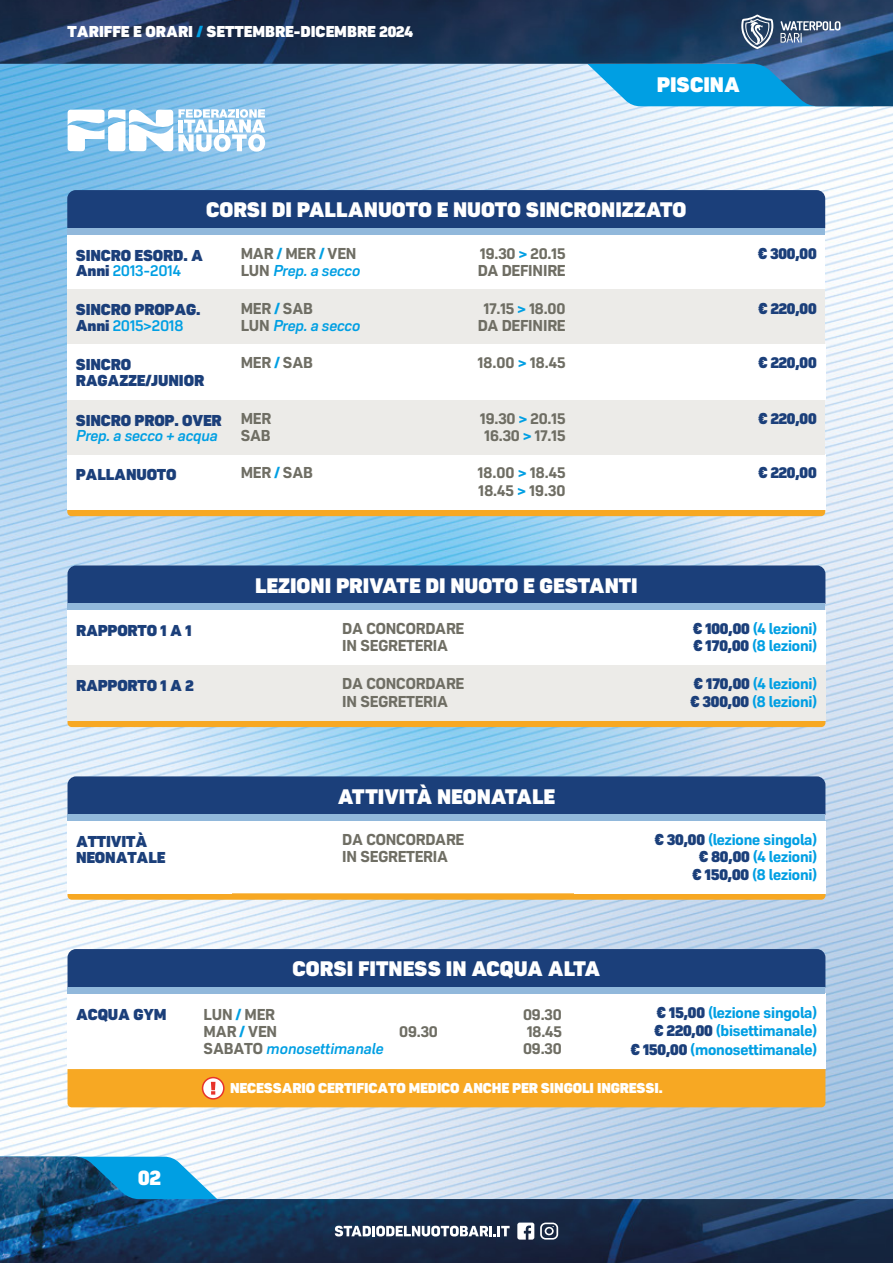
<style>
.page{position:relative;width:893px;height:1263px;background:#fff}
.page>*{position:absolute;margin:0;border:0;box-sizing:border-box;transform-origin:0 0}
.t1{font:900 21px "Roag";color:#fff}
.t2{font:700 15.75px/17.2px "Roag";letter-spacing:-.01em;color:#6f6e64}
.t3{font:700 15.75px/17.2px "Roag";letter-spacing:-.01em;color:#009fe3}
.t4{font:900 15.75px/15.8px "Roag";letter-spacing:-.01em;color:#1b3f7a}
.t5{font:italic 500 15.75px/17.2px "Roag";letter-spacing:-.01em;color:#009fe3}
.t6{font:900 15.75px "Roag";color:#fff}
.t7{font:900 14.25px "Roag";letter-spacing:-.01em;color:#fff}
.s1{color:#009fe3}
.s2{font-weight:500;color:#009fe3}
.s3{font-weight:500;font-style:italic;color:#009fe3}
.s4{font-weight:700;font-style:normal;color:#6f6e64}
.s5{font-weight:700;font-style:normal}
.s6{font-weight:900;color:#1b3f7a}
</style>
<div class="page">
<img style="left:0;top:106px;width:893px;height:1051px">
<div style="left:67px;top:190px;width:758px;height:38px;background:#1b3f7a"></div>
<div style="left:67px;top:228px;width:758px;height:7px;background:#91b8db"></div>
<div style="left:67px;top:510px;width:758px;height:6px;background:#f7a823"></div>
<div style="left:574px;top:344px;width:251px;height:56px;background:#fff"></div>
<div style="left:339px;top:344px;width:235px;height:56px;background:#fff"></div>
<div style="left:232px;top:344px;width:107px;height:56px;background:#fff"></div>
<div style="left:67px;top:344px;width:165px;height:56px;background:#fff"></div>
<div style="left:698px;top:235px;width:127px;height:55px;background:#fff"></div>
<div style="left:574px;top:235px;width:124px;height:55px;background:#fff"></div>
<div style="left:339px;top:235px;width:235px;height:55px;background:#fff"></div>
<div style="left:232px;top:235px;width:107px;height:55px;background:#fff"></div>
<div style="left:67px;top:235px;width:165px;height:55px;background:#fff"></div>
<div style="left:574px;top:454px;width:251px;height:56px;background:#fff"></div>
<div style="left:339px;top:454px;width:235px;height:56px;background:#fff"></div>
<div style="left:232px;top:454px;width:107px;height:56px;background:#fff"></div>
<div style="left:67px;top:454px;width:165px;height:56px;background:#fff"></div>
<div style="left:698px;top:400px;width:127px;height:54px;background:#ecebe8"></div>
<div style="left:574px;top:400px;width:124px;height:54px;background:#ecebe8"></div>
<div style="left:339px;top:400px;width:235px;height:54px;background:#ecebe8"></div>
<div style="left:232px;top:400px;width:107px;height:54px;background:#ecebe8"></div>
<div style="left:67px;top:400px;width:165px;height:54px;background:#ecebe8"></div>
<div style="left:698px;top:290px;width:127px;height:54px;background:#ecebe8"></div>
<div style="left:574px;top:290px;width:124px;height:54px;background:#ecebe8"></div>
<div style="left:339px;top:290px;width:235px;height:54px;background:#ecebe8"></div>
<div style="left:232px;top:290px;width:107px;height:54px;background:#ecebe8"></div>
<div style="left:67px;top:290px;width:165px;height:54px;background:#ecebe8"></div>
<img style="left:0;top:1157px;width:893px;height:106px">
<svg style="left:0;top:1157px;width:217px;height:42px;background:#2881b1"></svg>
<div style="left:68px;top:565px;width:757px;height:39px;background:#1b3f7a"></div>
<div style="left:68px;top:604px;width:757px;height:6px;background:#91b8db"></div>
<div style="left:68px;top:721px;width:757px;height:6px;background:#f7a823"></div>
<div style="left:574px;top:610px;width:251px;height:55px;background:#fff"></div>
<div style="left:232px;top:610px;width:342px;height:55px;background:#fff"></div>
<div style="left:68px;top:610px;width:164px;height:55px;background:#fff"></div>
<div style="left:574px;top:665px;width:251px;height:56px;background:#ecebe8"></div>
<div style="left:232px;top:665px;width:342px;height:56px;background:#ecebe8"></div>
<div style="left:68px;top:665px;width:164px;height:56px;background:#ecebe8"></div>
<div style="left:232px;top:821px;width:342px;height:72px;background:#fff"></div>
<div style="left:68px;top:776px;width:757px;height:39px;background:#1b3f7a"></div>
<div style="left:68px;top:815px;width:757px;height:6px;background:#91b8db"></div>
<svg style="left:68px;top:893px;width:757px;height:7px;background:#f6b341"></svg>
<div style="left:574px;top:821px;width:251px;height:72px;background:#fff"></div>
<div style="left:68px;top:821px;width:164px;height:72px;background:#fff"></div>
<div style="left:570px;top:994px;width:255px;height:75px;background:#fff"></div>
<div style="left:68px;top:994px;width:127px;height:75px;background:#fff"></div>
<div style="left:195px;top:994px;width:128px;height:75px;background:#fff"></div>
<div style="left:323px;top:994px;width:123px;height:75px;background:#fff"></div>
<div style="left:446px;top:994px;width:124px;height:75px;background:#fff"></div>
<div style="left:68px;top:949px;width:757px;height:38px;background:#1b3f7a"></div>
<div style="left:68px;top:987px;width:757px;height:7px;background:#91b8db"></div>
<div style="left:68px;top:1069px;width:757px;height:38px;background:#f7a823"></div>
<img style="left:0;top:0;width:893px;height:106px">
<svg style="left:335px;top:1226px;width:175px;height:10px"></svg>
<svg style="left:540px;top:1222px;width:18px;height:17px"></svg>
<svg style="left:517px;top:1222px;width:17px;height:17px"></svg>
<svg style="left:741px;top:15px;width:32px;height:34px"></svg>
<svg style="left:780px;top:21px;width:60px;height:22px"></svg>
<svg style="left:68px;top:108px;width:197px;height:44px"></svg>
<p class="t6" style="left:68px;top:19px;width:347px">TARIFFE E ORARI <span class="s1">/</span> SETTEMBRE-DICEMBRE 2024</p>
<h1 class="t1" style="left:657px;top:68px;width:85px">PISCINA</h1>
<h1 class="t1" style="left:206px;top:193px;width:482px">CORSI DI PALLANUOTO E NUOTO SINCRONIZZATO</h1>
<p class="t4" style="left:76px;top:245px;width:129px">SINCRO ESORD. A<br>Anni <span class="s2">2013-2014</span></p>
<p class="t2" style="left:241px;top:243px;width:121px">MAR <span class="s1">/</span> MER <span class="s1">/</span> VEN<br>LUN <span class="s3">Prep. a secco</span></p>
<p class="t2" style="left:478px;top:243px;width:89px">19.30 <span class="s1">&gt;</span> 20.15<br>DA DEFINIRE</p>
<p class="t4" style="left:758px;top:243px;width:60px">€ 300,00</p>
<p class="t4" style="left:76px;top:300px;width:126px">SINCRO PROPAG.<br>Anni <span class="s2">2015&gt;2018</span></p>
<p class="t5" style="left:241px;top:298px;width:121px"><span class="s4">MER</span> <span class="s5">/</span> <span class="s4">SAB<br>LUN</span> Prep. a secco</p>
<p class="t2" style="left:478px;top:298px;width:89px;text-align:center">17.15 <span class="s1">&gt;</span> 18.00<br>DA DEFINIRE</p>
<p class="t4" style="left:759px;top:298px;width:59px">€ 220,00</p>
<p class="t4" style="left:76px;top:355px;width:130px">SINCRO<br>RAGAZZE/JUNIOR</p>
<p class="t2" style="left:241px;top:352px;width:74px">MER <span class="s1">/</span> SAB</p>
<p class="t2" style="left:478px;top:352px;width:89px">18.00 <span class="s1">&gt;</span> 18.45</p>
<p class="t4" style="left:759px;top:353px;width:59px">€ 220,00</p>
<p class="t4" style="left:76px;top:410px;width:147px">SINCRO PROP. OVER</p>
<p class="t5" style="left:76px;top:425px;width:143px">Prep. a secco + acqua</p>
<p class="t2" style="left:241px;top:408px;width:32px">MER<br>SAB</p>
<p class="t2" style="left:480px;top:408px;width:87px">19.30 <span class="s1">&gt;</span> 20.15<br>16.30 <span class="s1">&gt;</span> 17.15</p>
<p class="t4" style="left:759px;top:408px;width:59px">€ 220,00</p>
<p class="t4" style="left:76px;top:465px;width:102px">PALLANUOTO</p>
<p class="t2" style="left:241px;top:462px;width:74px">MER <span class="s1">/</span> SAB</p>
<p class="t2" style="left:478px;top:462px;width:89px">18.00 <span class="s1">&gt;</span> 18.45<br>18.45 <span class="s1">&gt;</span> 19.30</p>
<p class="t4" style="left:759px;top:463px;width:59px">€ 220,00</p>
<h1 class="t1" style="left:255px;top:568px;width:384px">LEZIONI PRIVATE DI NUOTO E GESTANTI</h1>
<p class="t4" style="left:76px;top:621px;width:117px">RAPPORTO 1 A 1</p>
<p class="t2" style="left:342px;top:618px;width:123px">DA CONCORDARE<br>IN SEGRETERIA</p>
<p class="t3" style="left:693px;top:618px;width:125px"><span class="s6">€ 100,00</span> (4 lezioni) <span class="s6">€ 170,00</span> (8 lezioni)</p>
<p class="t4" style="left:76px;top:676px;width:119px">RAPPORTO 1 A 2</p>
<p class="t2" style="left:342px;top:673px;width:123px">DA CONCORDARE<br>IN SEGRETERIA</p>
<p class="t3" style="left:691px;top:673px;width:128px"><span class="s6">€ 170,00</span> (4 lezioni) <span class="s6">€ 300,00</span> (8 lezioni)</p>
<h1 class="t1" style="left:338px;top:779px;width:219px">ATTIVITÀ NEONATALE</h1>
<p class="t4" style="left:76px;top:831px;width:91px">ATTIVITÀ<br>NEONATALE</p>
<p class="t3" style="left:655px;top:829px;width:163px;text-align:right"><span class="s6">€ 30,00</span> (lezione singola) <span class="s6">€ 80,00</span> (4 lezioni)<br><span class="s6">€ 150,00</span> (8 lezioni)</p>
<p class="t2" style="left:342px;top:829px;width:123px">DA CONCORDARE<br>IN SEGRETERIA</p>
<h1 class="t1" style="left:293px;top:952px;width:309px">CORSI FITNESS IN ACQUA ALTA</h1>
<p class="t4" style="left:76px;top:1004px;width:92px">ACQUA GYM</p>
<p class="t3" style="left:631px;top:1001px;width:187px;line-height:18.8px;text-align:right"><span class="s6">€ 15,00</span> (lezione singola)<br><span class="s6">€ 220,00</span> (bisettimanale)<br><span class="s6">€ 150,00</span> (monosettimanale)</p>
<p class="t2" style="left:204px;top:1003px;width:181px">LUN <span class="s1">/</span> MER<br>MAR <span class="s1">/</span> VEN<br>SABATO <span class="s3">monosettimanale</span></p>
<p class="t2" style="left:523px;top:1004px;width:40px;text-align:justify">09.30<br>18.45<br>09.30</p>
<p class="t2" style="left:399px;top:1021px;width:40px">09.30</p>
<h1 class="t1" style="left:138px;top:1160px;width:24px">02</h1>
<p class="t7" style="left:230px;top:1077px;width:434px">NECESSARIO CERTIFICATO MEDICO ANCHE PER SINGOLI INGRESSI.</p>
</div>
